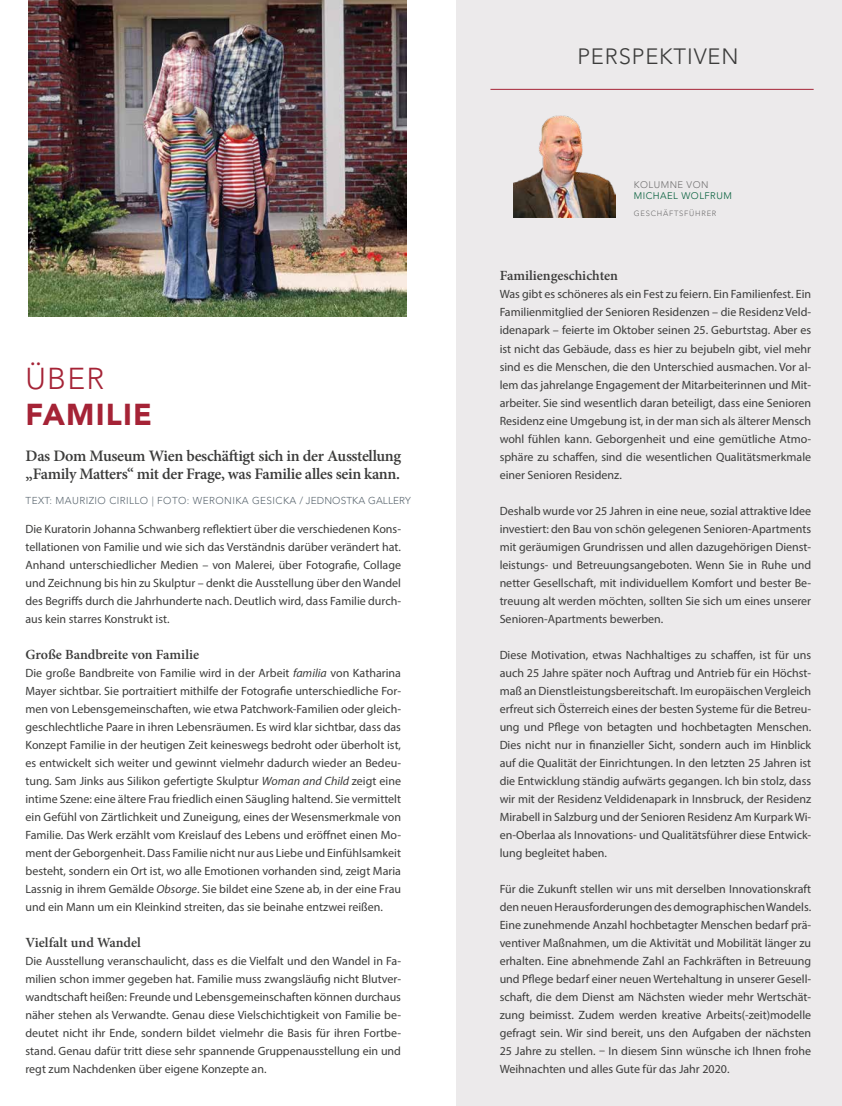
<style>
.page{position:relative;width:842px;height:1106px;background:#fff}
.page>*{position:absolute;margin:0;border:0;box-sizing:border-box;transform-origin:0 0}
.t1{font:900 30px "Avenir LT Std";letter-spacing:.04em;color:#a52336}
.t2{font:300 30px "Avenir LT Std";color:#a52336}
.t3{font:300 22px "Avenir LT Std";letter-spacing:.04em;color:#3c3c3b}
.t4{font:600 16px/18px "Minion Pro";letter-spacing:-.02em;color:#3c3c3b}
.t5{font:600 14px "Minion Pro";letter-spacing:-.005em;color:#3c3c3b}
.t6{font:12px/18px "Myriad Pro";color:#3c3c3b;text-align:justify}
.t7{font:300 10px "Avenir LT Std";letter-spacing:.04em;color:#5b6770}
.t8{font:300 9.5px "Avenir LT Std";letter-spacing:.05em;color:#005c38}
.t9{font:300 9.5px "Avenir LT Std";letter-spacing:.05em;color:#706f6f}
.t10{font:300 7.6px "Avenir LT Std";letter-spacing:.1em;color:#706f6f}
.s1{font-style:italic}
</style>
<div class="page">
<div style="left:457px;top:0;width:385px;height:1106px;background:#eceaeb"></div>
<img style="left:28px;top:0;width:378px;height:317px">
<hr style="left:490px;top:89px;width:324px;height:1px;background:#a52336">
<img style="left:513px;top:115px;width:103px;height:103px">
<h1 class="t2" style="left:26px;top:360px;width:80px">ÜBER</h1>
<h1 class="t1" style="left:26px;top:396px;width:128px">FAMILIE</h1>
<h3 class="t4" style="left:26px;top:446px;width:377px">Das Dom Museum Wien beschäftigt sich in der Ausstellung „Family Matters“ mit der Frage, was Familie alles sein kann.</h3>
<p class="t7" style="left:26px;top:495px;width:387px">TEXT: MAURIZIO CIRILLO | FOTO: WERONIKA GESICKA / JEDNOSTKA GALLERY</p>
<p class="t6" style="left:26px;top:519px;width:377px">Die Kuratorin Johanna Schwanberg reflektiert über die verschiedenen Kons&shy;tellationen von Familie und wie sich das Verständnis darüber verändert hat.<br>Anhand unterschiedlicher Medien – von Malerei, über Fotografie, Collage und Zeichnung bis hin zu Skulptur – denkt die Ausstellung über den Wandel des Begriffs durch die Jahrhunderte nach. Deutlich wird, dass Familie durch&shy;aus kein starres Konstrukt ist.</p>
<p class="t5" style="left:26px;top:644px;width:175px">Große Bandbreite von Familie</p>
<p class="t6" style="left:26px;top:663px;width:377px">Die große Bandbreite von Familie wird in der Arbeit <span class="s1">familia</span> von Katharina Mayer sichtbar. Sie portraitiert mithilfe der Fotografie unterschiedliche For&shy;men von Lebensgemeinschaften, wie etwa Patchwork-Familien oder gleich&shy;geschlechtliche Paare in ihren Lebensräumen. Es wird klar sichtbar, dass das Konzept Familie in der heutigen Zeit keineswegs bedroht oder überholt ist, es entwickelt sich weiter und gewinnt vielmehr dadurch wieder an Bedeu&shy;tung. Sam Jinks aus Silikon gefertigte Skulptur <span class="s1">Woman and Child</span> zeigt eine intime Szene: eine ältere Frau friedlich einen Säugling haltend. Sie vermittelt ein Gefühl von Zärtlichkeit und Zuneigung, eines der Wesensmerkmale von Familie. Das Werk erzählt vom Kreislauf des Lebens und eröffnet einen Mo&shy;ment der Geborgenheit. Dass Familie nicht nur aus Liebe und Einfühlsamkeit besteht, sondern ein Ort ist, wo alle Emotionen vorhanden sind, zeigt Maria Lassnig in ihrem Gemälde <span class="s1">Obsorge</span>. Sie bildet eine Szene ab, in der eine Frau und ein Mann um ein Kleinkind streiten, das sie beinahe entzwei reißen.</p>
<p class="t5" style="left:26px;top:932px;width:117px">Vielfalt und Wandel</p>
<p class="t6" style="left:26px;top:951px;width:377px">Die Ausstellung veranschaulicht, dass es die Vielfalt und den Wandel in Fa&shy;milien schon immer gegeben hat. Familie muss zwangsläufig nicht Blutver&shy;wandtschaft heißen: Freunde und Lebensgemeinschaften können durchaus näher stehen als Verwandte. Genau diese Vielschichtigkeit von Familie be&shy;deutet nicht ihr Ende, sondern bildet vielmehr die Basis für ihren Fortbe&shy;stand. Genau dafür tritt diese sehr spannende Gruppenausstellung ein und regt zum Nachdenken über eigene Konzepte an.</p>
<h2 class="t3" style="left:577px;top:44px;width:163px">PERSPEKTIVEN</h2>
<p class="t9" style="left:634px;top:179px;width:76px">KOLUMNE VON</p>
<p class="t8" style="left:634px;top:191px;width:99px">MICHAEL WOLFRUM</p>
<p class="t10" style="left:634px;top:209px;width:84px">GESCHÄFTSFÜHRER</p>
<p class="t5" style="left:500px;top:266px;width:120px">Familiengeschichten</p>
<p class="t6" style="left:500px;top:285px;width:313px">Was gibt es schöneres als ein Fest zu feiern. Ein Familienfest. Ein Familienmitglied der Senioren Residenzen – die Residenz Veld&shy;idenapark – feierte im Oktober seinen 25. Geburtstag. Aber es ist nicht das Gebäude, dass es hier zu bejubeln gibt, viel mehr sind es die Menschen, die den Unterschied ausmachen. Vor al&shy;lem das jahrelange Engagement der Mitarbeiterinnen und Mit&shy;arbeiter. Sie sind wesentlich daran beteiligt, dass eine Senioren Residenz eine Umgebung ist, in der man sich als älterer Mensch wohl fühlen kann. Geborgenheit und eine gemütliche Atmo&shy;sphäre zu schaffen, sind die wesentlichen Qualitätsmerkmale einer Senioren Residenz.</p>
<p class="t6" style="left:500px;top:501px;width:313px">Deshalb wurde vor 25 Jahren in eine neue, sozial attraktive Idee investiert: den Bau von schön gelegenen Senioren-Apartments mit geräumigen Grundrissen und allen dazugehörigen Dienst&shy;leistungs- und Betreuungsangeboten. Wenn Sie in Ruhe und netter Gesellschaft, mit individuellem Komfort und bester Be&shy;treuung alt werden möchten, sollten Sie sich um eines unserer Senioren-Apartments bewerben.</p>
<p class="t6" style="left:500px;top:645px;width:313px">Diese Motivation, etwas Nachhaltiges zu schaffen, ist für uns auch 25 Jahre später noch Auftrag und Antrieb für ein Höchst&shy;maß an Dienstleistungsbereitschaft. Im europäischen Vergleich erfreut sich Österreich eines der besten Systeme für die Betreu&shy;ung und Pflege von betagten und hochbetagten Menschen.<br>Dies nicht nur in finanzieller Sicht, sondern auch im Hinblick auf die Qualität der Einrichtungen. In den letzten 25 Jahren ist die Entwicklung ständig aufwärts gegangen. Ich bin stolz, dass wir mit der Residenz Veldidenapark in Innsbruck, der Residenz Mirabell in Salzburg und der Senioren Residenz Am Kurpark Wi&shy;en-Oberlaa als Innovations- und Qualitätsführer diese Entwick&shy;lung begleitet haben.</p>
<p class="t6" style="left:500px;top:879px;width:313px">Für die Zukunft stellen wir uns mit derselben Innovationskraft den neuen Herausforderungen des demographischen Wandels.<br>Eine zunehmende Anzahl hochbetagter Menschen bedarf prä&shy;ventiver Maßnahmen, um die Aktivität und Mobilität länger zu erhalten. Eine abnehmende Zahl an Fachkräften in Betreuung und Pflege bedarf einer neuen Wertehaltung in unserer Gesell&shy;schaft, die dem Dienst am Nächsten wieder mehr Wertschät&shy;zung beimisst. Zudem werden kreative Arbeits(-zeit)modelle gefragt sein. Wir sind bereit, uns den Aufgaben der nächsten 25 Jahre zu stellen. – In diesem Sinn wünsche ich Ihnen frohe Weihnachten und alles Gute für das Jahr 2020.</p>
</div>
